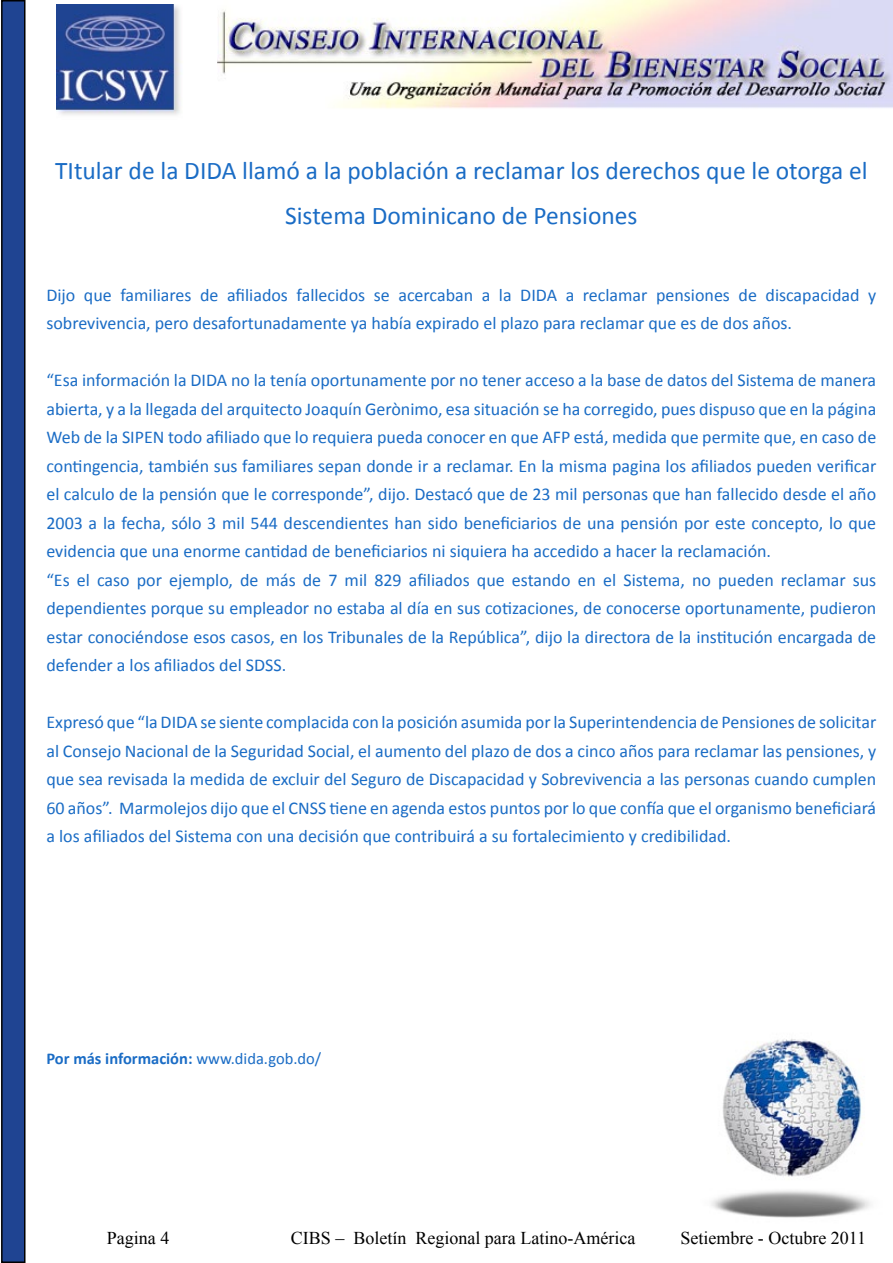
<style>
.page{position:relative;width:893px;height:1263px;background:#fff}
.page>*{position:absolute;margin:0;border:0;box-sizing:border-box;transform-origin:0 0}
.t1{font:25.5px/45px "Calibri";color:#1a6cc5;text-align:center}
.t2{font:18px/28.5px "Calibri";color:#1a6cc5}
.t3{font:18px "Times New Roman";color:#000}
.t4{font:700 16.5px "Calibri";color:#1a6cc5}
.s1{font-weight:400}
</style>
<div class="page">
<img style="left:218px;top:0;width:675px;height:109px">
<img style="left:56px;top:4px;width:125px;height:111px">
<img style="left:711px;top:1039px;width:159px;height:179px">
<div style="left:2px;top:1px;width:23px;height:1261px;background:#1f4492"></div>
<div style="left:1px;top:0;width:25px;height:1263px;border:2px solid #000"></div>
<h1 class="t1" style="left:55px;top:148px;width:814px">TItular de la DIDA llamó a la población a reclamar los derechos que le otorga el<br>Sistema Dominicano de Pensiones</h1>
<p class="t2" style="left:46px;top:281px;width:831px">Dijo que familiares de afiliados fallecidos se acercaban a la DIDA a reclamar pensiones de discapacidad y sobrevivencia, pero desafortunadamente ya había expirado el plazo para reclamar que es de dos años.</p>
<p class="t2" style="left:46px;top:366px;width:831px">“Esa información la DIDA no la tenía oportunamente por no tener acceso a la base de datos del Sistema de manera abierta, y a la llegada del arquitecto Joaquín Gerònimo, esa situación se ha corregido, pues dispuso que en la página Web de la SIPEN todo afiliado que lo requiera pueda conocer en que AFP está, medida que permite que, en caso de contingencia, también sus familiares sepan donde ir a reclamar. En la misma pagina los afiliados pueden verificar el calculo de la pensión que le corresponde”, dijo. Destacó que de 23 mil personas que han fallecido desde el año 2003 a la fecha, sólo 3 mil 544 descendientes han sido beneficiarios de una pensión por este concepto, lo que evidencia que una enorme cantidad de beneficiarios ni siquiera ha accedido a hacer la reclamación.<br>“Es el caso por ejemplo, de más de 7 mil 829 afiliados que estando en el Sistema, no pueden reclamar sus dependientes porque su empleador no estaba al día en sus cotizaciones, de conocerse oportunamente, pudieron estar conociéndose esos casos, en los Tribunales de la República”, dijo la directora de la institución encargada de defender a los afiliados del SDSS.</p>
<p class="t2" style="left:46px;top:708px;width:831px;text-align:justify">Expresó que “la DIDA se siente complacida con la posición asumida por la Superintendencia de Pensiones de solicitar al Consejo Nacional de la Seguridad Social, el aumento del plazo de dos a cinco años para reclamar las pensiones, y que sea revisada la medida de excluir del Seguro de Discapacidad y Sobrevivencia a las personas cuando cumplen 60 años”. Marmolejos dijo que el CNSS tiene en agenda estos puntos por lo que confía que el organismo beneficiará a los afiliados del Sistema con una decisión que contribuirá a su fortalecimiento y credibilidad.</p>
<p class="t4" style="left:46px;top:1048px;width:276px">Por más información: <span class="s1">www.dida.gob.do/</span></p>
<p class="t3" style="left:107px;top:1225px;width:64px">Pagina 4</p>
<p class="t3" style="left:291px;top:1225px;width:346px">CIBS – Boletín Regional para Latino-América</p>
<p class="t3" style="left:680px;top:1225px;width:187px">Setiembre - Octubre 2011</p>
</div>
